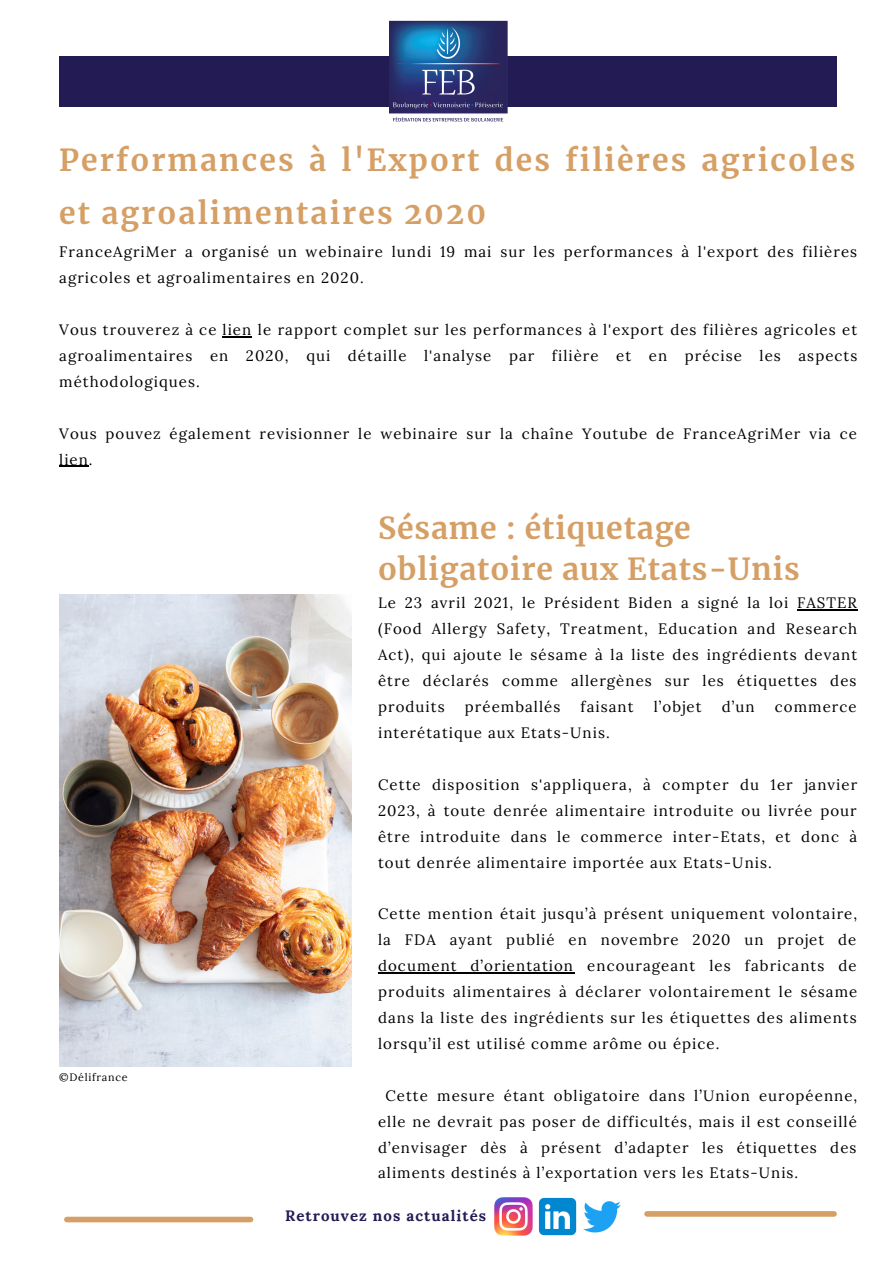
<style>
.page{position:relative;width:894px;height:1264px;background:#fff}
.page>*{position:absolute;margin:0;border:0;box-sizing:border-box;transform-origin:0 0}
.t1{font:700 30px/52.9px "Merriweather";letter-spacing:.07em;color:#d59f65}
.t2{font:700 30px "Merriweather";letter-spacing:.03em;color:#d59f65}
.t3{font:15px/26px "Lora";letter-spacing:.07em;color:#000;text-align:justify}
.t4{font:700 15px "Lora";letter-spacing:.07em;color:#231b54}
.t5{font:10.65px "Lora";letter-spacing:.07em;color:#000}
</style>
<div class="page">
<div style="left:59px;top:56px;width:777px;height:51px;background:#231b54"></div>
<img style="left:494px;top:1197px;width:38px;height:38px">
<img style="left:538px;top:1197px;width:38px;height:38px">
<img style="left:583px;top:1201px;width:38px;height:32px">
<hr style="left:797px;top:609px;width:60px;height:1px;background:#000">
<hr style="left:378px;top:972px;width:196px;height:1px;background:#000">
<img style="left:389px;top:21px;width:118px;height:101px">
<div style="left:67px;top:1216px;width:183px;height:6px;background:#d59f65"></div>
<svg style="left:646px;top:1211px;width:187px;height:5px"></svg>
<hr style="left:222px;top:336px;width:30px;height:1px;background:#000">
<hr style="left:59px;top:466px;width:30px;height:1px;background:#000">
<img style="left:59px;top:595px;width:292px;height:471px">
<p class="t1" style="left:59px;top:134px;width:797px">Performances à l'Export des filières agricoles et agroalimentaires 2020</p>
<p class="t3" style="left:59px;top:239px;width:799px">FranceAgriMer a organisé un webinaire lundi 19 mai sur les performances à l'export des filières agricoles et agroalimentaires en 2020.</p>
<p class="t3" style="left:59px;top:317px;width:799px">Vous trouverez à ce lien le rapport complet sur les performances à l'export des filières agricoles et agroalimentaires en 2020, qui détaille l'analyse par filière et en précise les aspects méthodologiques.</p>
<p class="t3" style="left:59px;top:420px;width:799px">Vous pouvez également revisionner le webinaire sur la chaîne Youtube de FranceAgriMer via ce lien.</p>
<p class="t5" style="left:59px;top:1070px;width:70px">©Délifrance</p>
<p class="t2" style="left:378px;top:509px;width:314px">Sésame : étiquetage</p>
<p class="t2" style="left:378px;top:551px;width:423px">obligatoire aux Etats-Unis</p>
<p class="t3" style="left:378px;top:590px;width:480px">Le 23 avril 2021, le Président Biden a signé la loi FASTER (Food Allergy Safety, Treatment, Education and Research Act), qui ajoute le sésame à la liste des ingrédients devant être déclarés comme allergènes sur les étiquettes des produits</p>
<p class="t3" style="left:465px;top:693px;width:97px">préemballés</p>
<p class="t3" style="left:580px;top:693px;width:54px">faisant</p>
<p class="t3" style="left:653px;top:693px;width:49px">l’objet</p>
<p class="t3" style="left:721px;top:693px;width:34px">d’un</p>
<p class="t3" style="left:774px;top:693px;width:83px">commerce</p>
<p class="t3" style="left:378px;top:719px;width:233px">interétatique aux Etats-Unis.</p>
<p class="t3" style="left:378px;top:771px;width:480px">Cette disposition s'appliquera, à compter du 1er janvier 2023, à toute denrée alimentaire introduite ou livrée pour être introduite dans le commerce inter-Etats, et donc à tout denrée alimentaire importée aux Etats-Unis.</p>
<p class="t3" style="left:378px;top:900px;width:480px">Cette mention était jusqu’à présent uniquement volontaire, la FDA ayant publié en novembre 2020 un projet de document d’orientation encourageant les fabricants de produits alimentaires à déclarer volontairement le sésame dans la liste des ingrédients sur les étiquettes des aliments lorsqu’il est utilisé comme arôme ou épice.</p>
<p class="t3" style="left:378px;top:1082px;width:480px;text-indent:7px">Cette mesure étant obligatoire dans l’Union européenne, elle ne devrait pas poser de difficultés, mais il est conseillé d’envisager dès à présent d’adapter les étiquettes des aliments destinés à l’exportation vers les Etats-Unis.</p>
<p class="t4" style="left:285px;top:1206px;width:202px">Retrouvez nos actualités</p>
</div>
